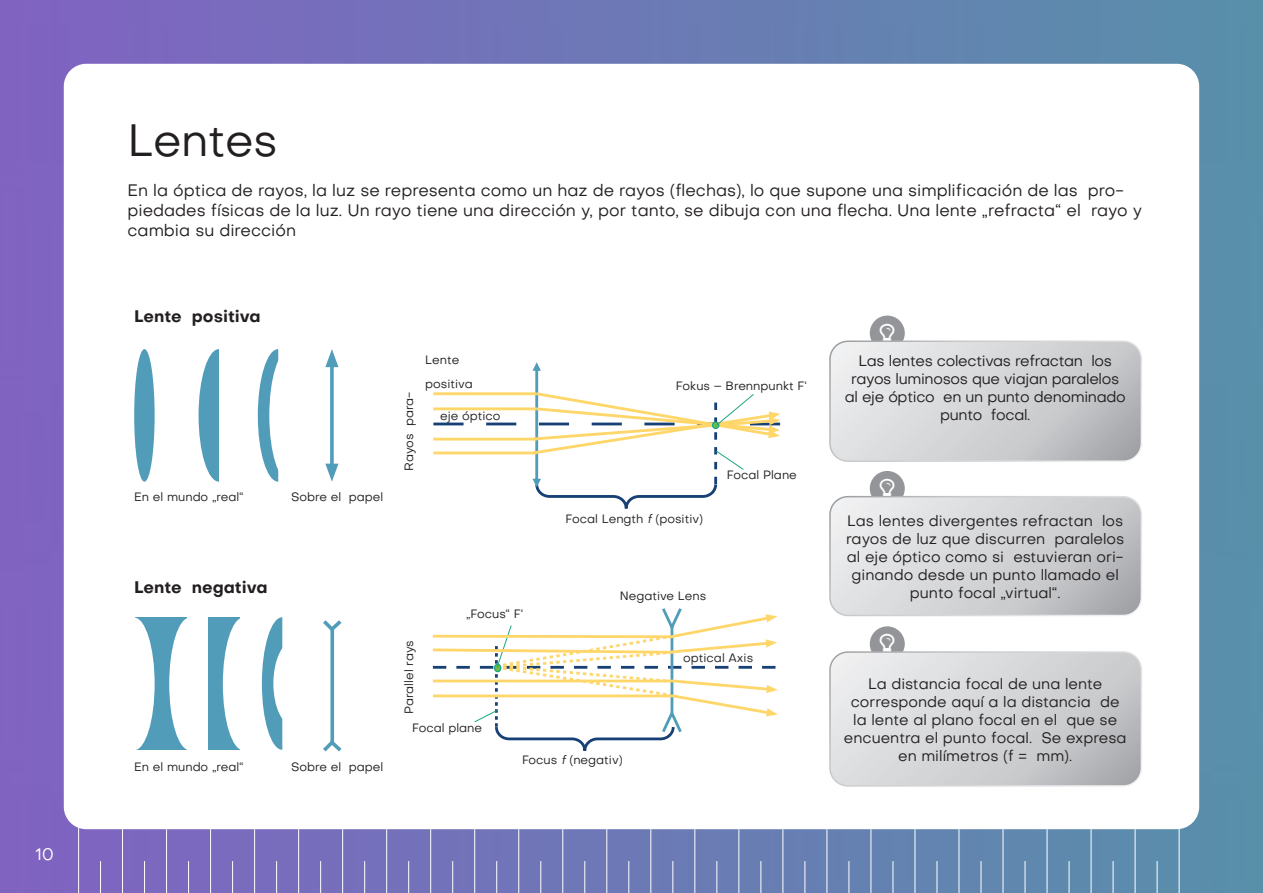
<style>
.page{position:relative;width:1263px;height:893px;background:#fff}
.page>*{position:absolute;margin:0;border:0;box-sizing:border-box;transform-origin:0 0}
.t1{font:45px "Objectivity";letter-spacing:-.01em;color:#231f20}
.t2{font:16.5px/19.8px "Objectivity";color:#231f20}
.t3{font:700 16.5px "Objectivity";color:#231f20}
.t4{font:16.5px "Objectivity";color:#fff}
.t5{font:15px/18px "Objectivity";color:#231f20;text-align:center}
.t6{font:15px/18px "Objectivity";letter-spacing:-.02em;color:#231f20;text-align:center}
.t7{font:12px "Objectivity";color:#231f20}
.s1{font-style:italic}
</style>
<div class="page">
<img style="left:0;top:0;width:1263px;height:893px">
<div style="left:68px;top:68px;width:1127px;height:757px;background:#fff;border-radius:18px"></div>
<div style="left:64px;top:64px;width:1135px;height:765px;border:9px solid #fff;border-radius:18px"></div>
<hr style="left:1135px;top:829px;width:1px;height:64px;background:#fff">
<hr style="left:914px;top:829px;width:1px;height:64px;background:#fff">
<hr style="left:408px;top:861px;width:1px;height:32px;background:#fff">
<hr style="left:694px;top:829px;width:1px;height:64px;background:#fff">
<hr style="left:188px;top:861px;width:1px;height:32px;background:#fff">
<hr style="left:1025px;top:861px;width:1px;height:32px;background:#fff">
<hr style="left:1179px;top:827px;width:1px;height:66px;background:#fff">
<hr style="left:804px;top:861px;width:1px;height:32px;background:#fff">
<hr style="left:298px;top:829px;width:1px;height:64px;background:#fff">
<hr style="left:584px;top:861px;width:1px;height:32px;background:#fff">
<hr style="left:1113px;top:861px;width:1px;height:32px;background:#fff">
<hr style="left:892px;top:861px;width:1px;height:32px;background:#fff">
<hr style="left:386px;top:829px;width:1px;height:64px;background:#fff">
<hr style="left:672px;top:861px;width:1px;height:32px;background:#fff">
<hr style="left:166px;top:829px;width:1px;height:64px;background:#fff">
<hr style="left:1003px;top:829px;width:1px;height:64px;background:#fff">
<hr style="left:1157px;top:861px;width:1px;height:32px;background:#fff">
<hr style="left:782px;top:829px;width:1px;height:64px;background:#fff">
<hr style="left:276px;top:861px;width:1px;height:32px;background:#fff">
<hr style="left:562px;top:829px;width:1px;height:64px;background:#fff">
<hr style="left:1069px;top:861px;width:1px;height:32px;background:#fff">
<hr style="left:848px;top:861px;width:1px;height:32px;background:#fff">
<hr style="left:342px;top:829px;width:1px;height:64px;background:#fff">
<hr style="left:628px;top:861px;width:1px;height:32px;background:#fff">
<hr style="left:122px;top:829px;width:1px;height:64px;background:#fff">
<hr style="left:959px;top:829px;width:1px;height:64px;background:#fff">
<hr style="left:452px;top:861px;width:1px;height:32px;background:#fff">
<hr style="left:738px;top:829px;width:1px;height:64px;background:#fff">
<hr style="left:232px;top:861px;width:1px;height:32px;background:#fff">
<hr style="left:518px;top:829px;width:1px;height:64px;background:#fff">
<hr style="left:1091px;top:829px;width:1px;height:64px;background:#fff">
<hr style="left:870px;top:829px;width:1px;height:64px;background:#fff">
<hr style="left:364px;top:861px;width:1px;height:32px;background:#fff">
<hr style="left:650px;top:829px;width:1px;height:64px;background:#fff">
<hr style="left:144px;top:861px;width:1px;height:32px;background:#fff">
<hr style="left:981px;top:861px;width:1px;height:32px;background:#fff">
<hr style="left:474px;top:829px;width:1px;height:64px;background:#fff">
<hr style="left:760px;top:861px;width:1px;height:32px;background:#fff">
<hr style="left:254px;top:829px;width:1px;height:64px;background:#fff">
<hr style="left:540px;top:861px;width:1px;height:32px;background:#fff">
<hr style="left:1047px;top:829px;width:1px;height:64px;background:#fff">
<hr style="left:826px;top:829px;width:1px;height:64px;background:#fff">
<hr style="left:320px;top:861px;width:1px;height:32px;background:#fff">
<hr style="left:606px;top:829px;width:1px;height:64px;background:#fff">
<hr style="left:100px;top:861px;width:1px;height:32px;background:#fff">
<hr style="left:78px;top:827px;width:1px;height:66px;background:#fff">
<hr style="left:937px;top:861px;width:1px;height:32px;background:#fff">
<hr style="left:430px;top:829px;width:1px;height:64px;background:#fff">
<hr style="left:716px;top:861px;width:1px;height:32px;background:#fff">
<hr style="left:210px;top:829px;width:1px;height:64px;background:#fff">
<hr style="left:496px;top:861px;width:1px;height:32px;background:#fff">
<svg style="left:199px;top:349px;width:20px;height:133px"></svg>
<svg style="left:258px;top:349px;width:21px;height:133px"></svg>
<div style="left:134px;top:349px;width:21px;height:133px;background:#509cb9;border-radius:50%"></div>
<svg style="left:330px;top:367px;width:4px;height:97px"></svg>
<svg style="left:325px;top:349px;width:13px;height:18px"></svg>
<svg style="left:325px;top:464px;width:13px;height:18px"></svg>
<svg style="left:433px;top:362px;width:347px;height:147px"></svg>
<div style="left:135px;top:618px;width:52px;height:132px;background:#509cb9"></div>
<svg style="left:169px;top:618px;width:18px;height:132px"></svg>
<svg style="left:135px;top:618px;width:20px;height:132px"></svg>
<div style="left:208px;top:618px;width:32px;height:132px;background:#509cb9"></div>
<svg style="left:223px;top:618px;width:17px;height:132px"></svg>
<svg style="left:262px;top:617px;width:21px;height:133px"></svg>
<svg style="left:330px;top:634px;width:4px;height:103px"></svg>
<svg style="left:323px;top:620px;width:19px;height:14px"></svg>
<svg style="left:323px;top:737px;width:19px;height:15px"></svg>
<svg style="left:432px;top:608px;width:346px;height:143px"></svg>
<div style="left:870px;top:316px;width:35px;height:35px;background:#939598;border-radius:50%"></div>
<div style="left:870px;top:471px;width:35px;height:35px;background:#939598;border-radius:50%"></div>
<div style="left:870px;top:626px;width:35px;height:35px;background:#939598;border-radius:50%"></div>
<svg style="left:830px;top:323px;width:311px;height:138px"></svg>
<svg style="left:830px;top:478px;width:311px;height:137px"></svg>
<svg style="left:830px;top:634px;width:311px;height:152px"></svg>
<p class="t4" style="left:35px;top:844px;width:20px">10</p>
<p class="t1" style="left:128px;top:111px;width:152px">Lentes</p>
<p class="t2" style="left:128px;top:180px;width:1016px">En la óptica de rayos, la luz se representa como un haz de rayos (flechas), lo que supone una simplificación de las pro&shy;piedades físicas de la luz. Un rayo tiene una dirección y, por tanto, se dibuja con una flecha. Una lente „refracta“ el rayo y cambia su dirección</p>
<p class="t3" style="left:134px;top:304px;width:128px">Lente positiva</p>
<p class="t7" style="left:134px;top:489px;width:111px">En el mundo „real“</p>
<p class="t7" style="left:291px;top:489px;width:94px">Sobre el papel</p>
<p class="t3" style="left:134px;top:575px;width:135px">Lente negativa</p>
<p class="t7" style="left:134px;top:759px;width:111px">En el mundo „real“</p>
<p class="t7" style="left:291px;top:759px;width:94px">Sobre el papel</p>
<p class="t7" style="left:401px;top:471px;width:81px;rotate:-90deg">Rayos para-</p>
<p class="t7" style="left:425px;top:351px;width:36px">Lente</p>
<p class="t7" style="left:425px;top:376px;width:49px">positiva</p>
<p class="t7" style="left:440px;top:407px;width:62px">eje óptico</p>
<p class="t7" style="left:401px;top:714px;width:75px;rotate:-90deg">Parallel rays</p>
<p class="t7" style="left:466px;top:606px;width:59px">„Focus“ F‘</p>
<p class="t7" style="left:412px;top:720px;width:71px">Focal plane</p>
<p class="t7" style="left:676px;top:378px;width:133px">Fokus – Brennpunkt F‘</p>
<p class="t7" style="left:566px;top:511px;width:139px">Focal Length <span class="s1">f</span> (positiv)</p>
<p class="t7" style="left:727px;top:467px;width:71px">Focal Plane</p>
<p class="t7" style="left:620px;top:588px;width:88px">Negative Lens</p>
<p class="t7" style="left:683px;top:650px;width:71px">optical Axis</p>
<p class="t7" style="left:522px;top:752px;width:102px">Focus <span class="s1">f</span> (negativ)</p>
<p class="t6" style="left:845px;top:352px;width:282px">Las lentes colectivas refractan los rayos luminosos que viajan paralelos al eje óptico en un punto denominado punto focal.</p>
<p class="t5" style="left:846px;top:511px;width:280px">Las lentes divergentes refractan los rayos de luz que discurren paralelos al eje óptico como si estuvieran ori&shy;ginando desde un punto llamado el punto focal „virtual“.</p>
<p class="t5" style="left:844px;top:674px;width:284px">La distancia focal de una lente corresponde aquí a la distancia de la lente al plano focal en el que se encuentra el punto focal. Se expresa en milímetros (f = mm).</p>
</div>
